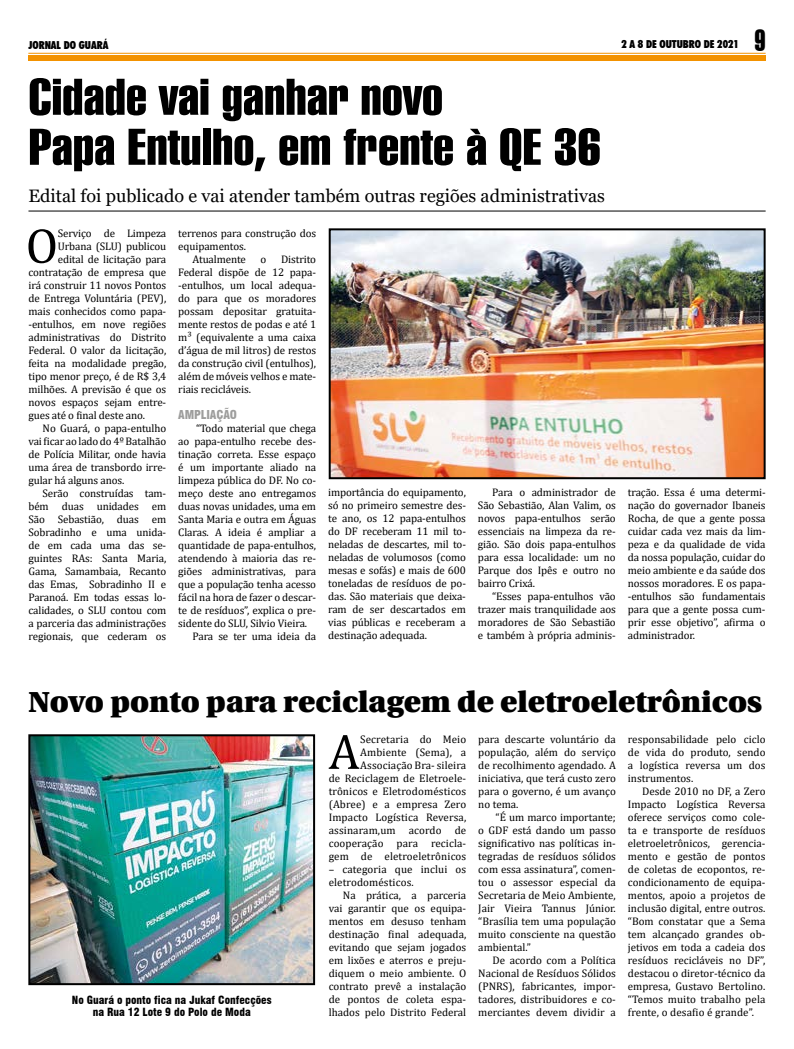
<style>
.page{position:relative;width:794px;height:1049px;background:#fff}
.page>*{position:absolute;margin:0;border:0;box-sizing:border-box;transform-origin:0 0}
.t1{font:50px/50px "Swiss 911 BT Extra Compressed";color:#000;scale:1.25 1}
.t2{font:50px "Cambria";color:#000}
.t3{font:29.6px "Swiss 911 BT Extra Compressed";color:#000}
.t4{font:900 29px "Utopia";color:#000}
.t5{font:18px "Georgia";color:#000}
.t6{font:900 condensed 12px "Swiss 721 BT";letter-spacing:-.01em;color:#9d9d9c}
.t7{font:11px/13px "Cambria";letter-spacing:-.01em;color:#000;text-align:justify}
.t8{font:11px/13px "Cambria";letter-spacing:.01em;color:#000;text-align:right}
.t9{font:900 condensed 11px/12px "Swiss 721 BT";color:#000;text-align:center}
.t10{font:900 condensed 11px "Futura BT";color:#000}
</style>
<div class="page">
<div style="left:28px;top:55px;width:737px;height:6px;background:#f39200"></div>
<hr style="left:28px;top:53px;width:737px;height:1px;background:#f39200">
<hr style="left:28px;top:211px;width:737px;height:1px;background:#000">
<img style="left:328px;top:228px;width:438px;height:252px">
<img style="left:28px;top:734px;width:288px;height:252px">
<p class="t10" style="left:28px;top:38px;width:82px">JORNAL DO GUARÁ</p>
<p class="t10" style="left:621px;top:37px;width:119px">2 A 8 DE OUTUBRO DE 2021</p>
<h2 class="t3" style="left:754px;top:24px;width:13px">9</h2>
<h1 class="t1" style="left:28px;top:73px;width:459px">Cidade vai ganhar novo<br>Papa Entulho, em frente à QE 36</h1>
<h3 class="t5" style="left:28px;top:185px;width:578px">Edital foi publicado e vai atender também outras regiões administrativas</h3>
<h1 class="t2" style="left:26px;top:216px;width:34px">O</h1>
<p class="t7" style="left:58px;top:227px;width:110px">Serviço de Limpeza</p>
<p class="t7" style="left:178px;top:227px;width:139px">terrenos para construção dos</p>
<p class="t7" style="left:178px;top:240px;width:69px">equipamentos.</p>
<p class="t7" style="left:192px;top:253px;width:55px">Atualmente</p>
<p class="t7" style="left:260px;top:253px;width:7px">o</p>
<p class="t7" style="left:58px;top:240px;width:110px">Urbana (SLU) publicou</p>
<p class="t7" style="left:58px;top:253px;width:110px">edital de licitação para</p>
<p class="t7" style="left:28px;top:266px;width:139px">contratação de empresa que</p>
<p class="t7" style="left:28px;top:279px;width:139px">irá construir 11 novos Pontos</p>
<p class="t7" style="left:28px;top:292px;width:139px">de Entrega Voluntária (PEV),</p>
<p class="t7" style="left:28px;top:305px;width:139px">mais conhecidos como papa-</p>
<p class="t7" style="left:28px;top:318px;width:139px">-entulhos, em nove regiões</p>
<p class="t7" style="left:28px;top:331px;width:139px">administrativas do Distrito</p>
<p class="t7" style="left:28px;top:344px;width:139px">Federal. O valor da licitação,</p>
<p class="t7" style="left:28px;top:357px;width:139px">feita na modalidade pregão,</p>
<p class="t7" style="left:28px;top:370px;width:139px">tipo menor preço, é de R$ 3,4</p>
<p class="t7" style="left:28px;top:383px;width:139px">milhões. A previsão é que os</p>
<p class="t7" style="left:28px;top:396px;width:139px">novos espaços sejam entre-</p>
<p class="t7" style="left:28px;top:409px;width:118px">gues até o final deste ano.</p>
<p class="t7" style="left:43px;top:422px;width:125px">No Guará, o papa-entulho</p>
<p class="t7" style="left:28px;top:435px;width:139px">vai ficar ao lado do 4º Batalhão</p>
<p class="t7" style="left:28px;top:448px;width:139px">de Polícia Militar, onde havia</p>
<p class="t7" style="left:28px;top:461px;width:139px">uma área de transbordo irre-</p>
<p class="t7" style="left:28px;top:474px;width:97px">gular há alguns anos.</p>
<p class="t7" style="left:43px;top:487px;width:125px">Serão construídas tam-</p>
<p class="t7" style="left:28px;top:500px;width:139px">bém duas unidades em</p>
<p class="t7" style="left:28px;top:513px;width:139px">São Sebastião, duas em</p>
<p class="t7" style="left:28px;top:526px;width:139px">Sobradinho e uma unida-</p>
<p class="t7" style="left:28px;top:539px;width:139px">de em cada uma das se-</p>
<p class="t7" style="left:28px;top:552px;width:139px">guintes RAs: Santa Maria,</p>
<p class="t7" style="left:28px;top:565px;width:139px">Gama, Samambaia, Recanto</p>
<p class="t7" style="left:28px;top:578px;width:139px">das Emas, Sobradinho II e</p>
<p class="t7" style="left:28px;top:591px;width:139px">Paranoá. Em todas essas lo-</p>
<p class="t7" style="left:28px;top:604px;width:139px">calidades, o SLU contou com</p>
<p class="t7" style="left:28px;top:617px;width:139px">a parceria das administrações</p>
<p class="t7" style="left:28px;top:630px;width:139px">regionais, que cederam os</p>
<p class="t7" style="left:178px;top:253px;width:139px;text-indent:103px">Distrito Federal dispõe de 12 papa--entulhos, um local adequa&shy;do para que os moradores possam depositar gratuita&shy;mente restos de podas e até 1 m³ (equivalente a uma caixa d’água de mil litros) de restos da construção civil (entulhos), além de móveis velhos e mate&shy;riais recicláveis.</p>
<p class="t6" style="left:178px;top:407px;width:60px">AMPLIAÇÃO</p>
<p class="t7" style="left:196px;top:422px;width:122px">“Todo material que chega</p>
<p class="t7" style="left:178px;top:435px;width:139px">ao papa-entulho recebe des-</p>
<p class="t7" style="left:178px;top:448px;width:139px">tinação correta. Esse espaço</p>
<p class="t7" style="left:178px;top:461px;width:139px">é um importante aliado na</p>
<p class="t7" style="left:178px;top:474px;width:139px">limpeza pública do DF. No co-</p>
<p class="t7" style="left:178px;top:487px;width:139px">meço deste ano entregamos</p>
<p class="t7" style="left:178px;top:500px;width:139px">duas novas unidades, uma em</p>
<p class="t7" style="left:178px;top:513px;width:139px">Santa Maria e outra em Águas</p>
<p class="t7" style="left:178px;top:526px;width:139px">Claras. A ideia é ampliar a</p>
<p class="t7" style="left:178px;top:539px;width:139px">quantidade de papa-entulhos,</p>
<p class="t7" style="left:178px;top:552px;width:139px">atendendo à maioria das re-</p>
<p class="t7" style="left:178px;top:565px;width:139px">giões administrativas, para</p>
<p class="t7" style="left:178px;top:578px;width:139px">que a população tenha acesso</p>
<p class="t7" style="left:178px;top:591px;width:139px">fácil na hora de fazer o descar-</p>
<p class="t7" style="left:178px;top:604px;width:139px">te de resíduos”, explica o pre-</p>
<p class="t7" style="left:178px;top:617px;width:130px">sidente do SLU, Silvio Vieira.</p>
<p class="t7" style="left:192px;top:630px;width:125px">Para se ter uma ideia da</p>
<p class="t7" style="left:328px;top:486px;width:139px">importância do equipamento, só no primeiro semestre des&shy;te ano, os 12 papa-entulhos do DF receberam 11 mil to&shy;neladas de descartes, mil to&shy;neladas de volumosos (como mesas e sofás) e mais de 600 toneladas de resíduos de po&shy;das. São materiais que deixa&shy;ram de ser descartados em vias públicas e receberam a destinação adequada.</p>
<p class="t7" style="left:478px;top:486px;width:139px;text-indent:14px">Para o administrador de São Sebastião, Alan Valim, os novos papa-entulhos serão essenciais na limpeza da re&shy;gião. São dois papa-entulhos para essa localidade: um no Parque dos Ipês e outro no bairro Crixá.</p>
<p class="t7" style="left:628px;top:486px;width:139px">tração. Essa é uma determi&shy;nação do governador Ibaneis Rocha, de que a gente possa cuidar cada vez mais da lim&shy;peza e da qualidade de vida da nossa população, cuidar do meio ambiente e da saúde dos nossos moradores. E os papa--entulhos são fundamentais para que a gente possa cum&shy;prir esse objetivo”, afirma o administrador.</p>
<p class="t7" style="left:478px;top:590px;width:139px;text-indent:14px">“Esses papa-entulhos vão trazer mais tranquilidade aos moradores de São Sebastião e também à própria adminis-</p>
<h3 class="t4" style="left:28px;top:686px;width:735px">Novo ponto para reciclagem de eletroeletrônicos</h3>
<p class="t9" style="left:72px;top:994px;width:201px">No Guará o ponto fica na Jukaf Confecções na Rua 12 Lote 9 do Polo de Moda</p>
<h1 class="t2" style="left:328px;top:722px;width:33px">A</h1>
<p class="t8" style="left:329px;top:732px;width:139px">Secretaria do Meio<br>Ambiente (Sema), a<br>Associação Bra- sileira<br>de Reciclagem de Eletroele&shy;trônicos e Eletrodomésticos (Abree) e a empresa Zero<br>Impacto Logística Reversa, assinaram,um acordo de cooperação para recicla&shy;gem de eletroeletrônicos</p>
<p class="t8" style="left:329px;top:862px;width:139px;text-align:left">– categoria que inclui os eletrodomésticos.</p>
<p class="t7" style="left:329px;top:888px;width:139px;text-indent:14px">Na prática, a parceria vai garantir que os equipa&shy;mentos em desuso tenham destinação final adequada, evitando que sejam jogados em lixões e aterros e preju&shy;diquem o meio ambiente. O contrato prevê a instalação de pontos de coleta espa&shy;lhados pelo Distrito Federal</p>
<p class="t7" style="left:478px;top:732px;width:139px">para descarte voluntário da população, além do serviço de recolhimento agendado. A iniciativa, que terá custo zero para o governo, é um avanço no tema.</p>
<p class="t7" style="left:478px;top:810px;width:139px;text-indent:17px">“É um marco importante; o GDF está dando um passo significativo nas políticas in&shy;tegradas de resíduos sólidos com essa assinatura”, comen&shy;tou o assessor especial da Secretaria de Meio Ambiente, Jair Vieira Tannus Júnior. “Brasília tem uma população muito consciente na questão ambiental.”</p>
<p class="t7" style="left:478px;top:954px;width:139px;text-indent:14px">De acordo com a Política Nacional de Resíduos Sólidos (PNRS), fabricantes, impor&shy;tadores, distribuidores e co&shy;merciantes devem dividir a</p>
<p class="t7" style="left:628px;top:733px;width:139px">responsabilidade pelo ciclo de vida do produto, sendo a logística reversa um dos instrumentos.</p>
<p class="t7" style="left:628px;top:785px;width:139px;text-indent:14px">Desde 2010 no DF, a Zero Impacto Logística Reversa oferece serviços como cole&shy;ta e transporte de resíduos eletroeletrônicos, gerencia&shy;mento e gestão de pontos de coletas de ecopontos, re&shy;condicionamento de equipa&shy;mentos, apoio a projetos de inclusão digital, entre outros. “Bom constatar que a Sema tem alcançado grandes ob&shy;jetivos em toda a cadeia dos resíduos recicláveis no DF”, destacou o diretor-técnico da empresa, Gustavo Bertolino. “Temos muito trabalho pela frente, o desafio é grande”.</p>
</div>
